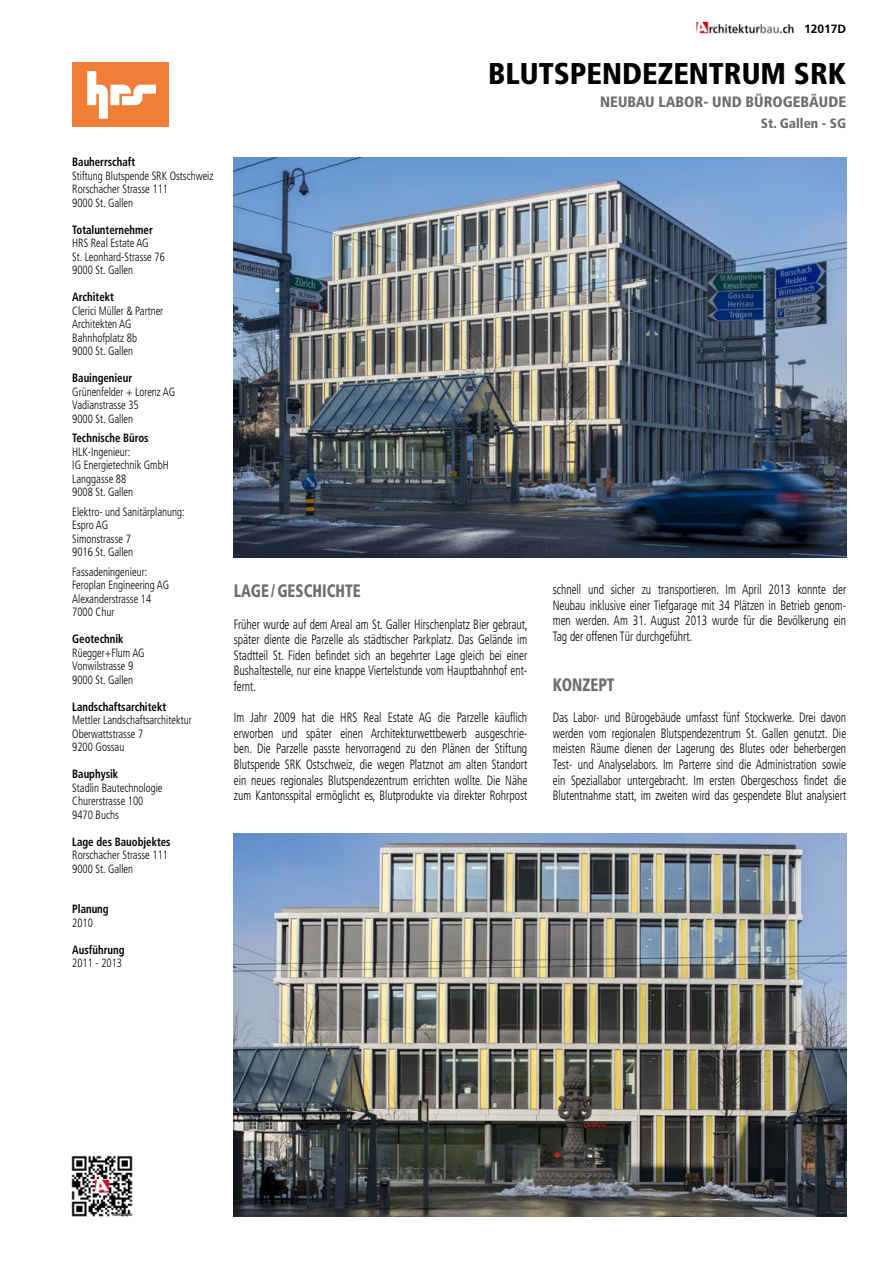
<style>
.page{position:relative;width:893px;height:1263px;background:#fff}
.page>*{position:absolute;margin:0;border:0;box-sizing:border-box;transform-origin:0 0}
.t1{font:900 condensed 30px "Frutiger";color:#000}
.t2{font:900 condensed 18px "Frutiger";color:#6e6e6e;scale:.85 1}
.t3{font:900 condensed 15px "Frutiger";color:#6e6e6e}
.t4{font:300 condensed 13.5px/15.6px "Frutiger";color:#000;text-align:justify;scale:.85 1}
.t5{font:900 condensed 13.5px "Frutiger";color:#6e6e6e}
.t6{font:300 condensed 12px/13.5px "Frutiger";color:#000;scale:.9 1}
.t7{font:700 condensed 12px "Frutiger";color:#000;scale:.9 1}
.t8{font:700 12px "Frutiger";color:#000}
</style>
<div class="page">
<img style="left:234px;top:157px;width:612px;height:400px">
<img style="left:696px;top:22px;width:98px;height:11px">
<img style="left:234px;top:833px;width:612px;height:383px">
<img style="left:71px;top:1155px;width:62px;height:62px">
<div style="left:72px;top:63px;width:97px;height:64px;background:#f07e36"></div>
<svg style="left:87px;top:71px;width:69px;height:48px"></svg>
<p class="t7" style="left:72px;top:155px;width:71px">Bauherrschaft</p>
<p class="t6" style="left:72px;top:169px;width:158px">Stiftung Blutspende SRK Ostschweiz<br>Rorschacher Strasse 111<br>9000 St. Gallen</p>
<p class="t7" style="left:72px;top:223px;width:91px">Totalunternehmer</p>
<p class="t6" style="left:72px;top:237px;width:104px">HRS Real Estate AG<br>St. Leonhard-Strasse 76<br>9000 St. Gallen</p>
<p class="t7" style="left:72px;top:290px;width:48px">Architekt</p>
<p class="t6" style="left:72px;top:304px;width:103px">Clerici Müller &amp; Partner<br>Architekten AG<br>Bahnhofplatz 8b<br>9000 St. Gallen</p>
<p class="t7" style="left:72px;top:371px;width:68px">Bauingenieur</p>
<p class="t6" style="left:72px;top:385px;width:116px">Grünenfelder + Lorenz AG<br>Vadianstrasse 35<br>9000 St. Gallen</p>
<p class="t7" style="left:72px;top:431px;width:86px">Technische Büros</p>
<p class="t6" style="left:72px;top:445px;width:109px">HLK-Ingenieur:<br>IG Energietechnik GmbH<br>Langgasse 88<br>9008 St. Gallen</p>
<p class="t6" style="left:72px;top:505px;width:127px">Elektro- und Sanitärplanung:<br>Espro AG<br>Simonstrasse 7<br>9016 St. Gallen</p>
<p class="t6" style="left:72px;top:565px;width:109px">Fassadeningenieur:<br>Feroplan Engineering AG<br>Alexanderstrasse 14<br>7000 Chur</p>
<p class="t7" style="left:72px;top:632px;width:59px">Geotechnik</p>
<p class="t6" style="left:72px;top:646px;width:82px">Rüegger+Flum AG<br>Vonwilstrasse 9<br>9000 St. Gallen</p>
<p class="t7" style="left:72px;top:700px;width:106px">Landschaftsarchitekt</p>
<p class="t6" style="left:72px;top:714px;width:134px">Mettler Landschaftsarchitektur<br>Oberwattstrasse 7<br>9200 Gossau</p>
<p class="t7" style="left:72px;top:767px;width:53px">Bauphysik</p>
<p class="t6" style="left:72px;top:781px;width:102px">Stadlin Bautechnologie<br>Churerstrasse 100<br>9470 Buchs</p>
<p class="t7" style="left:72px;top:835px;width:111px">Lage des Bauobjektes</p>
<p class="t6" style="left:72px;top:849px;width:108px">Rorschacher Strasse 111<br>9000 St. Gallen</p>
<p class="t7" style="left:72px;top:902px;width:42px">Planung</p>
<p class="t6" style="left:72px;top:916px;width:25px">2010</p>
<p class="t7" style="left:72px;top:943px;width:60px">Ausführung</p>
<p class="t6" style="left:72px;top:957px;width:57px">2011 - 2013</p>
<p class="t8" style="left:804px;top:21px;width:44px">12017D</p>
<h1 class="t1" style="left:488px;top:56px;width:359px">BLUTSPENDEZENTRUM SRK</h1>
<p class="t3" style="left:600px;top:92px;width:247px">NEUBAU LABOR- UND BÜROGEBÄUDE</p>
<p class="t5" style="left:761px;top:115px;width:87px">St. Gallen - SG</p>
<h2 class="t2" style="left:234px;top:580px;width:151px">LAGE/GESCHICHTE</h2>
<p class="t4" style="left:234px;top:616px;width:347px">Früher wurde auf dem Areal am St. Galler Hirschenplatz Bier gebraut, später diente die Parzelle als städtischer Parkplatz. Das Gelände im Stadtteil St. Fiden befindet sich an begehrter Lage gleich bei einer Bushaltestelle, nur eine knappe Viertelstunde vom Hauptbahnhof ent&shy;fernt.</p>
<p class="t4" style="left:234px;top:710px;width:347px">Im Jahr 2009 hat die HRS Real Estate AG die Parzelle käuflich erworben und später einen Architekturwettbewerb ausgeschrie&shy;ben. Die Parzelle passte hervorragend zu den Plänen der Stiftung Blutspende SRK Ostschweiz, die wegen Platznot am alten Standort ein neues regionales Blutspendezentrum errichten wollte. Die Nähe zum Kantonsspital ermöglicht es, Blutprodukte via direkter Rohrpost</p>
<p class="t4" style="left:553px;top:582px;width:347px">schnell und sicher zu transportieren. Im April 2013 konnte der Neubau inklusive einer Tiefgarage mit 34 Plätzen in Betrieb genom&shy;men werden. Am 31. August 2013 wurde für die Bevölkerung ein Tag der offenen Tür durchgeführt.</p>
<h2 class="t2" style="left:553px;top:674px;width:74px">KONZEPT</h2>
<p class="t4" style="left:553px;top:710px;width:347px">Das Labor- und Bürogebäude umfasst fünf Stockwerke. Drei davon werden vom regionalen Blutspendezentrum St. Gallen genutzt. Die meisten Räume dienen der Lagerung des Blutes oder beherbergen Test- und Analyselabors. Im Parterre sind die Administration sowie ein Speziallabor untergebracht. Im ersten Obergeschoss findet die Blutentnahme statt, im zweiten wird das gespendete Blut analysiert</p>
</div>
